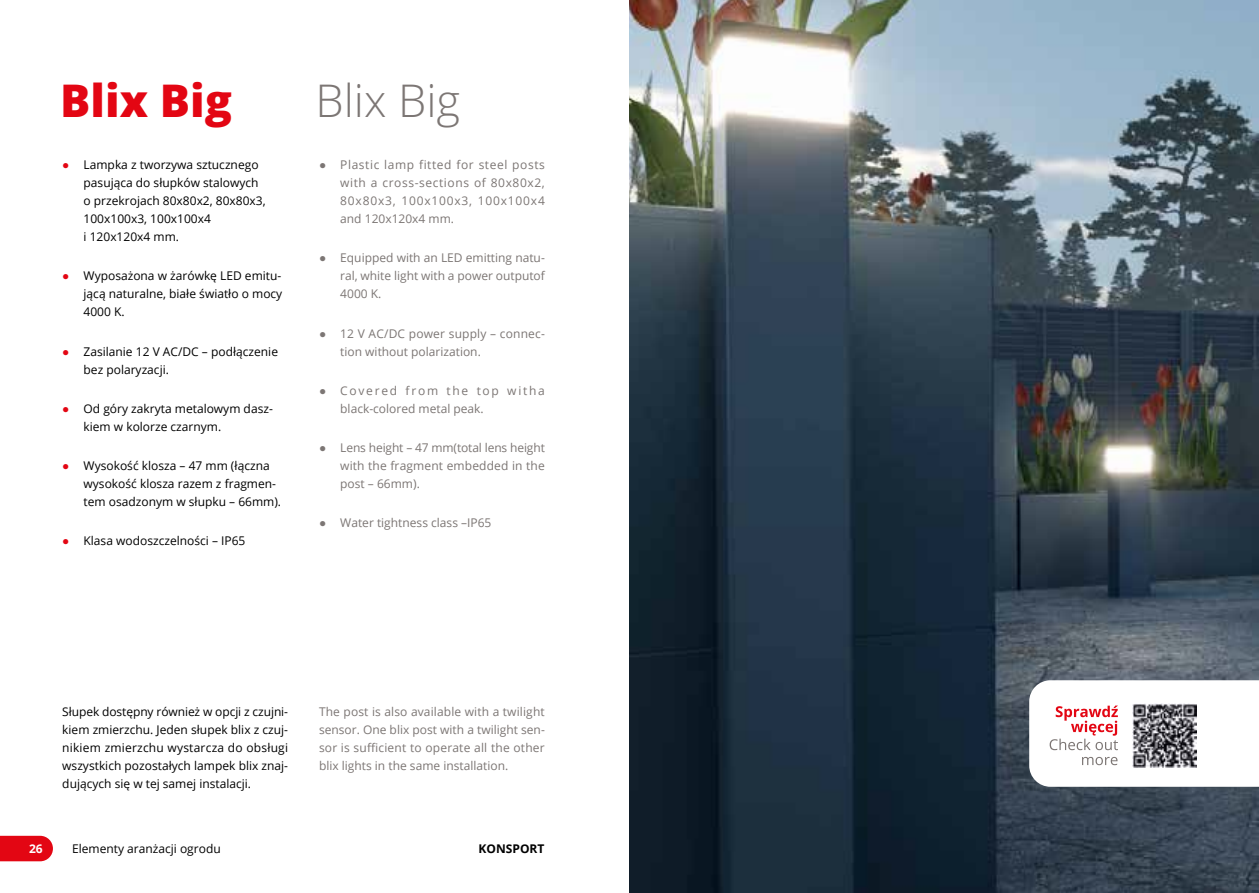
<style>
.page{position:relative;width:1259px;height:893px;background:#fff}
.page>*{position:absolute;margin:0;border:0;box-sizing:border-box;transform-origin:0 0}
.t1{font:800 45px "Open Sans";color:#e30613}
.t2{font:300 45px "Open Sans";color:#7c7674}
.t3{font:12px/18px "Open Sans";color:#000}
.t4{font:12px/18px "Open Sans";color:#7c7674;text-align:justify}
.t5{font:12px/18px "Open Sans";letter-spacing:.07em;color:#7c7674}
.t6{font:700 12px "Open Sans";color:#000}
.t7{font:700 12px "Open Sans";color:#fff}
.s1{font-family:"Arial";color:#e30613}
.s2{font-family:"Arial"}
</style>
<div class="page">
<img style="left:629px;top:0;width:630px;height:893px">
<svg style="left:1029px;top:680px;width:230px;height:107px"></svg>
<svg style="left:0;top:836px;width:53px;height:25px"></svg>
<h1 class="t1" style="left:60px;top:67px;width:173px">Blix Big</h1>
<h1 class="t2" style="left:315px;top:70px;width:146px">Blix Big</h1>
<p class="t3" style="left:84px;top:155px;width:184px;text-indent:-21px"><span class="s1">●</span> Lampka z tworzywa sztucznego pasująca do słupków stalowych o przekrojach 80x80x2, 80x80x3,<br>100x100x3, 100x100x4<br>i 120x120x4 mm.</p>
<p class="t3" style="left:84px;top:267px;width:200px;text-align:justify;text-indent:-21px"><span class="s1">●</span> Wyposażona w żarówkę LED emitu&shy;jącą naturalne, białe światło o mocy 4000 K.</p>
<p class="t3" style="left:84px;top:342px;width:196px;text-indent:-21px"><span class="s1">●</span> Zasilanie 12 V AC/DC – podłączenie bez polaryzacji.</p>
<p class="t3" style="left:84px;top:399px;width:191px;text-indent:-21px"><span class="s1">●</span> Od góry zakryta metalowym dasz&shy;kiem w kolorze czarnym.</p>
<p class="t3" style="left:84px;top:456px;width:199px;text-indent:-21px"><span class="s1">●</span> Wysokość klosza – 47 mm (łączna wysokość klosza razem z fragmen&shy;tem osadzonym w słupku – 66mm).</p>
<p class="t3" style="left:62px;top:532px;width:185px"><span class="s1">●</span> Klasa wodoszczelności – IP65</p>
<p class="t4" style="left:340px;top:155px;width:206px;text-indent:-21px"><span class="s2">●</span> Plastic lamp fitted for steel posts with a cross-sections of 80x80x2, 80x80x3, 100x100x3, 100x100x4 and 120x120x4 mm.</p>
<p class="t4" style="left:340px;top:249px;width:206px;text-indent:-21px"><span class="s2">●</span> Equipped with an LED emitting natu&shy;ral, white light with a power outputof 4000 K.</p>
<p class="t4" style="left:340px;top:324px;width:206px;text-indent:-21px"><span class="s2">●</span> 12 V AC/DC power supply – connec&shy;tion without polarization.</p>
<p class="t5" style="left:340px;top:381px;width:206px;text-indent:-21px"><span class="s2">●</span> Covered from the top witha black-colored metal peak.</p>
<p class="t4" style="left:340px;top:438px;width:206px;text-indent:-21px"><span class="s2">●</span> Lens height – 47 mm(total lens height with the fragment embedded in the post – 66mm).</p>
<p class="t4" style="left:319px;top:514px;width:174px"><span class="s2">●</span> Water tightness class –IP65</p>
<p class="t3" style="left:62px;top:702px;width:227px;text-align:justify">Słupek dostępny również w opcji z czujni&shy;kiem zmierzchu. Jeden słupek blix z czuj&shy;nikiem zmierzchu wystarcza do obsługi wszystkich pozostałych lampek blix znaj&shy;dujących się w tej samej instalacji.</p>
<p class="t4" style="left:319px;top:702px;width:227px">The post is also available with a twilight sensor. One blix post with a twilight sen&shy;sor is sufficient to operate all the other blix lights in the same installation.</p>
<p class="t7" style="left:29px;top:840px;width:15px">26</p>
<p class="t3" style="left:72px;top:839px;width:150px">Elementy aranżacji ogrodu</p>
<p class="t6" style="left:478px;top:840px;width:67px">KONSPORT</p>
</div>
